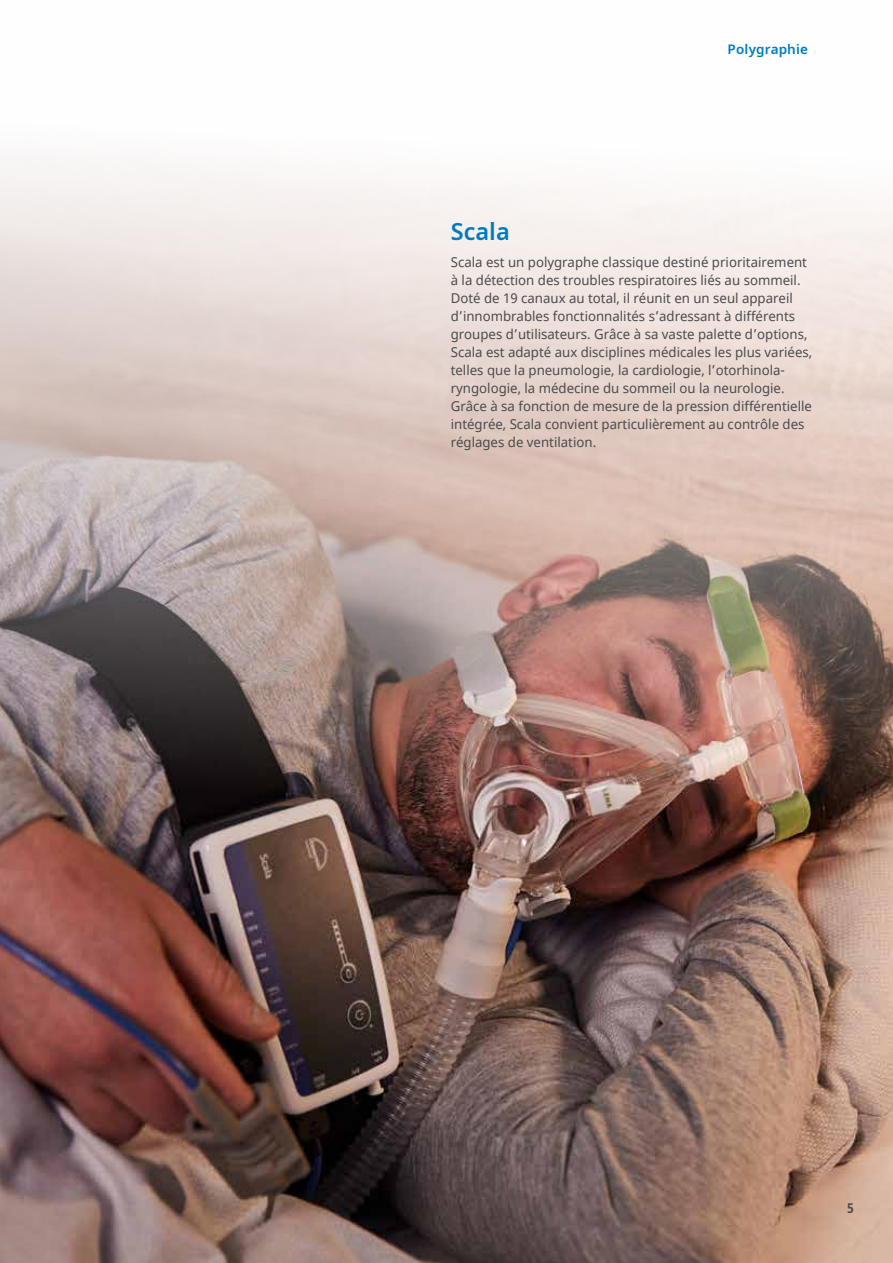
<style>
.page{position:relative;width:893px;height:1263px;background:#fff}
.page>*{position:absolute;margin:0;border:0;box-sizing:border-box;transform-origin:0 0}
.t1{font:600 24px "Noto Sans";color:#007bc0}
.t2{font:13.5px/18px "Noto Sans";color:#4b4b4d}
.t3{font:600 13.5px "Noto Sans";letter-spacing:.005em;color:#007bc0}
.t4{font:700 condensed 13.5px "Noto Sans";color:#4b4b4d}
</style>
<div class="page">
<img style="left:0;top:161px;width:893px;height:1102px">
<img style="left:0;top:369px;width:1px;height:894px">
<p class="t3" style="left:728px;top:40px;width:82px">Polygraphie</p>
<h1 class="t1" style="left:451px;top:215px;width:61px">Scala</h1>
<p class="t2" style="left:451px;top:253px;width:363px">Scala est un polygraphe classique destiné prioritairement à la détection des troubles respiratoires liés au sommeil.<br>Doté de 19 canaux au total, il réunit en un seul appareil d’innombrables fonctionnalités s’adressant à différents groupes d’utilisateurs. Grâce à sa vaste palette d’options, Scala est adapté aux disciplines médicales les plus variées, telles que la pneumologie, la cardiologie, l’otorhinola&shy;ryngologie, la médecine du sommeil ou la neurologie.<br>Grâce à sa fonction de mesure de la pression différentielle intégrée, Scala convient particulièrement au contrôle des réglages de ventilation.</p>
<p class="t4" style="left:847px;top:1198px;width:8px">5</p>
</div>
